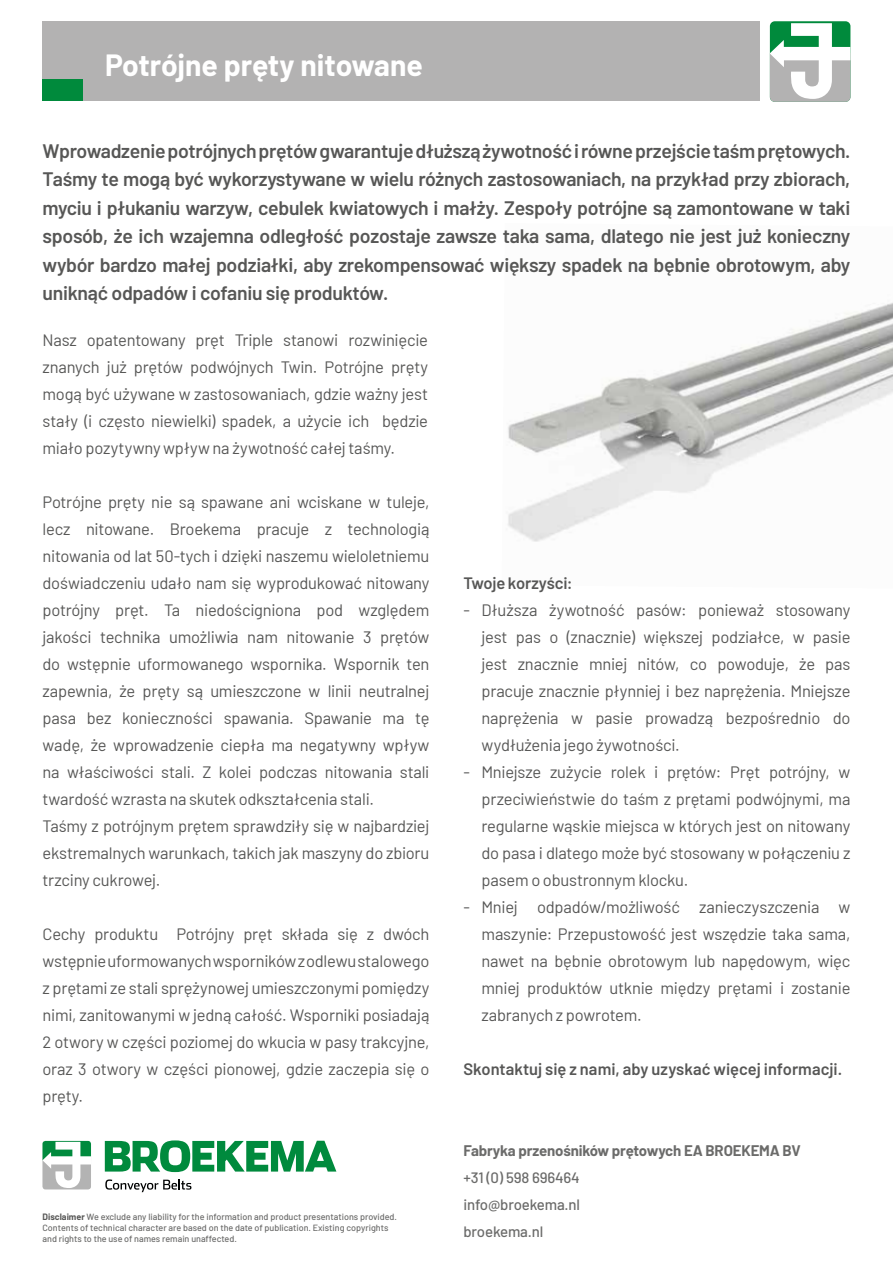
<style>
.page{position:relative;width:893px;height:1263px;background:#fff}
.page>*{position:absolute;margin:0;border:0;box-sizing:border-box;transform-origin:0 0}
.t1{font:700 30px "Barlow";letter-spacing:-.005em;color:#fff}
.t2{font:600 19.5px/28.5px "Barlow";letter-spacing:-.015em;color:#575756;text-align:justify}
.t3{font:16.5px/27px "Barlow";letter-spacing:-.015em;color:#575756;text-align:justify}
.t4{font:600 16.5px "Barlow";color:#575756}
.t5{font:500 15px/27px "Barlow";letter-spacing:-.01em;color:#6b6b6a;text-align:justify}
.t6{font:700 15px "Barlow";letter-spacing:-.01em;color:#6b6b6a}
.t7{font:500 9px/10.8px "Barlow";color:#6b6b6a}
.s1{font-weight:700;color:#575756}
</style>
<div class="page">
<img style="left:508px;top:302px;width:385px;height:240px">
<div style="left:43px;top:21px;width:717px;height:80px;background:#b3b2b2"></div>
<div style="left:43px;top:79px;width:40px;height:22px;background:#008a3c"></div>
<div style="left:770px;top:21px;width:80px;height:81px;background:#008a3c;border-radius:5px"></div>
<svg style="left:770px;top:23px;width:80px;height:79px"></svg>
<svg style="left:42px;top:1141px;width:49px;height:48px"></svg>
<svg style="left:105px;top:1140px;width:231px;height:32px"></svg>
<svg style="left:105px;top:1179px;width:86px;height:13px"></svg>
<h1 class="t1" style="left:105px;top:43px;width:319px">Potrójne pręty nitowane</h1>
<p class="t2" style="left:43px;top:135px;width:809px">Wprowadzenie potrójnych prętów gwarantuje dłuższą żywotność i równe przejście taśm prętowych.<br>Taśmy te mogą być wykorzystywane w wielu różnych zastosowaniach, na przykład przy zbiorach, myciu i płukaniu warzyw, cebulek kwiatowych i małży. Zespoły potrójne są zamontowane w taki sposób, że ich wzajemna odległość pozostaje zawsze taka sama, dlatego nie jest już konieczny wybór bardzo małej podziałki, aby zrekompensować większy spadek na bębnie obrotowym, aby uniknąć odpadów i cofaniu się produktów.</p>
<p class="t3" style="left:43px;top:325px;width:387px">Nasz opatentowany pręt Triple stanowi rozwinięcie znanych już prętów podwójnych Twin. Potrójne pręty mogą być używane w zastosowaniach, gdzie ważny jest stały (i często niewielki) spadek, a użycie ich będzie miało pozytywny wpływ na żywotność całej taśmy.</p>
<p class="t3" style="left:43px;top:487px;width:388px;text-align:left">Potrójne pręty nie są spawane ani wciskane w tuleje, lecz nitowane. Broekema pracuje z technologią nitowania od lat 50-tych i dzięki naszemu wieloletniemu doświadczeniu udało nam się wyprodukować nitowany potrójny pręt. Ta niedościgniona pod względem jakości technika umożliwia nam nitowanie 3 prętów do wstępnie uformowanego wspornika. Wspornik ten zapewnia, że pręty są umieszczone w linii neutralnej pasa bez konieczności spawania. Spawanie ma tę wadę, że wprowadzenie ciepła ma negatywny wpływ na właściwości stali. Z kolei podczas nitowania stali twardość wzrasta na skutek odkształcenia stali.<br>Taśmy z potrójnym prętem sprawdziły się w najbardziej ekstremalnych warunkach, takich jak maszyny do zbioru trzciny cukrowej.</p>
<p class="t3" style="left:43px;top:919px;width:388px">Cechy produktu Potrójny pręt składa się z dwóch wstępnie uformowanych wsporników z odlewu stalowego z prętami ze stali sprężynowej umieszczonymi pomiędzy nimi, zanitowanymi w jedną całość. Wsporniki posiadają 2 otwory w części poziomej do wkucia w pasy trakcyjne, oraz 3 otwory w części pionowej, gdzie zaczepia się o pręty.</p>
<p class="t7" style="left:43px;top:1211px;width:356px"><span class="s1">Disclaimer</span> We exclude any liability for the information and product presentations provided.<br>Contents of technical character are based on the date of publication. Existing copyrights and rights to the use of names remain unaffected.</p>
<p class="t4" style="left:463px;top:571px;width:111px">Twoje korzyści:</p>
<p class="t3" style="left:481px;top:595px;width:370px;text-indent:-18px">- Dłuższa żywotność pasów: ponieważ stosowany jest pas o (znacznie) większej podziałce, w pasie jest znacznie mniej nitów, co powoduje, że pas pracuje znacznie płynniej i bez naprężenia. Mniejsze naprężenia w pasie prowadzą bezpośrednio do wydłużenia jego żywotności.</p>
<p class="t3" style="left:481px;top:757px;width:370px;text-indent:-18px">- Mniejsze zużycie rolek i prętów: Pręt potrójny, w przeciwieństwie do taśm z prętami podwójnymi, ma regularne wąskie miejsca w których jest on nitowany do pasa i dlatego może być stosowany w połączeniu z pasem o obustronnym klocku.</p>
<p class="t3" style="left:481px;top:892px;width:370px;text-indent:-18px">- Mniej odpadów/możliwość zanieczyszczenia w maszynie: Przepustowość jest wszędzie taka sama, nawet na bębnie obrotowym lub napędowym, więc mniej produktów utknie między prętami i zostanie zabranych z powrotem.</p>
<p class="t4" style="left:463px;top:1057px;width:380px">Skontaktuj się z nami, aby uzyskać więcej informacji.</p>
<p class="t6" style="left:463px;top:1140px;width:339px">Fabryka przenośników prętowych EA BROEKEMA BV</p>
<p class="t5" style="left:463px;top:1163px;width:118px">+31 (0) 598 696464 info@broekema.nl broekema.nl</p>
</div>
